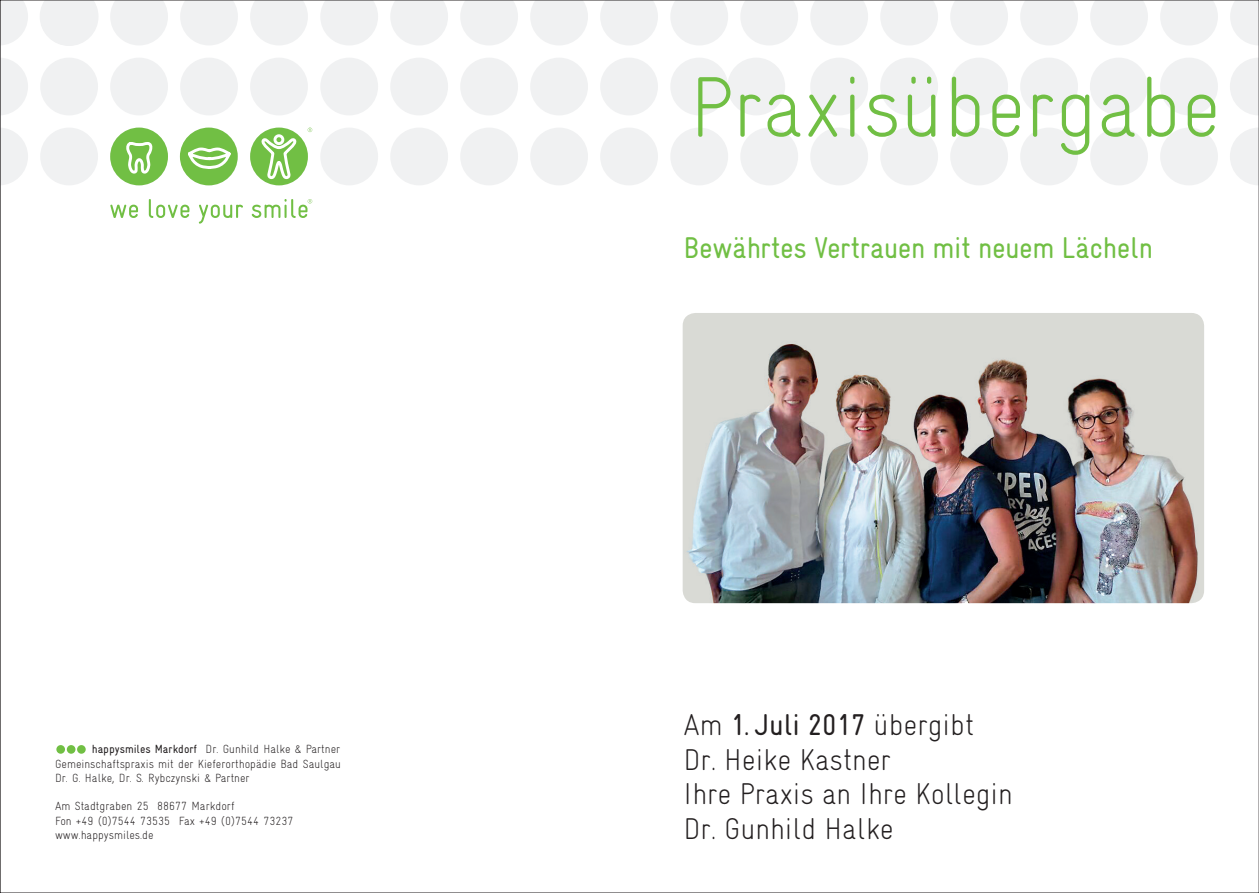
<style>
.page{position:relative;width:1259px;height:893px;background:#fff}
.page>*{position:absolute;margin:0;border:0;box-sizing:border-box;transform-origin:0 0}
.t1{font:300 condensed 85.65px "Gravur";color:#71bf44}
.t2{font:300 condensed 30.15px/34.8px "Gravur";color:#231f20}
.t3{font:condensed 30.15px "Gravur";letter-spacing:-.01em;color:#71bf44}
.t4{font:300 condensed 11.85px/14.2px "Gravur";color:#231f20;text-align:justify}
.s1{font-weight:400}
</style>
<div class="page">
<svg style="left:1230px;top:2px;width:27px;height:43px"></svg>
<svg style="left:1160px;top:2px;width:58px;height:43px"></svg>
<svg style="left:1090px;top:2px;width:58px;height:43px"></svg>
<div style="left:1020px;top:58px;width:58px;height:57px;background:#f0f1f2;border-radius:50%"></div>
<svg style="left:1020px;top:2px;width:58px;height:43px"></svg>
<svg style="left:950px;top:2px;width:58px;height:43px"></svg>
<svg style="left:600px;top:2px;width:58px;height:43px"></svg>
<div style="left:950px;top:58px;width:58px;height:57px;background:#f0f1f2;border-radius:50%"></div>
<div style="left:600px;top:58px;width:58px;height:57px;background:#f0f1f2;border-radius:50%"></div>
<div style="left:950px;top:128px;width:58px;height:57px;background:#f0f1f2;border-radius:50%"></div>
<div style="left:600px;top:128px;width:58px;height:57px;background:#f0f1f2;border-radius:50%"></div>
<div style="left:880px;top:128px;width:58px;height:57px;background:#f0f1f2;border-radius:50%"></div>
<div style="left:530px;top:128px;width:58px;height:57px;background:#f0f1f2;border-radius:50%"></div>
<div style="left:740px;top:128px;width:58px;height:57px;background:#f0f1f2;border-radius:50%"></div>
<div style="left:390px;top:128px;width:58px;height:57px;background:#f0f1f2;border-radius:50%"></div>
<div style="left:880px;top:58px;width:58px;height:57px;background:#f0f1f2;border-radius:50%"></div>
<div style="left:530px;top:58px;width:58px;height:57px;background:#f0f1f2;border-radius:50%"></div>
<div style="left:250px;top:58px;width:58px;height:57px;background:#f0f1f2;border-radius:50%"></div>
<div style="left:727px;top:58px;width:58px;height:57px;background:#f0f1f2;border-radius:50%"></div>
<div style="left:390px;top:58px;width:58px;height:57px;background:#f0f1f2;border-radius:50%"></div>
<div style="left:110px;top:58px;width:58px;height:57px;background:#f0f1f2;border-radius:50%"></div>
<svg style="left:880px;top:2px;width:58px;height:43px"></svg>
<svg style="left:530px;top:2px;width:58px;height:43px"></svg>
<svg style="left:250px;top:2px;width:58px;height:43px"></svg>
<svg style="left:740px;top:2px;width:58px;height:43px"></svg>
<svg style="left:390px;top:2px;width:58px;height:43px"></svg>
<svg style="left:110px;top:2px;width:58px;height:43px"></svg>
<svg style="left:810px;top:2px;width:58px;height:43px"></svg>
<svg style="left:460px;top:2px;width:58px;height:43px"></svg>
<svg style="left:180px;top:2px;width:58px;height:43px"></svg>
<svg style="left:671px;top:2px;width:57px;height:43px"></svg>
<svg style="left:320px;top:2px;width:58px;height:43px"></svg>
<svg style="left:40px;top:2px;width:58px;height:44px"></svg>
<div style="left:810px;top:58px;width:58px;height:57px;background:#f0f1f2;border-radius:50%"></div>
<div style="left:460px;top:58px;width:58px;height:57px;background:#f0f1f2;border-radius:50%"></div>
<div style="left:180px;top:58px;width:58px;height:57px;background:#f0f1f2;border-radius:50%"></div>
<div style="left:670px;top:58px;width:58px;height:57px;background:#f0f1f2;border-radius:50%"></div>
<div style="left:320px;top:58px;width:58px;height:57px;background:#f0f1f2;border-radius:50%"></div>
<div style="left:40px;top:58px;width:58px;height:57px;background:#f0f1f2;border-radius:50%"></div>
<div style="left:810px;top:128px;width:58px;height:57px;background:#f0f1f2;border-radius:50%"></div>
<div style="left:1160px;top:128px;width:58px;height:57px;background:#f0f1f2;border-radius:50%"></div>
<div style="left:1090px;top:128px;width:58px;height:57px;background:#f0f1f2;border-radius:50%"></div>
<div style="left:1020px;top:128px;width:58px;height:57px;background:#f0f1f2;border-radius:50%"></div>
<div style="left:460px;top:128px;width:58px;height:57px;background:#f0f1f2;border-radius:50%"></div>
<div style="left:670px;top:128px;width:58px;height:57px;background:#f0f1f2;border-radius:50%"></div>
<div style="left:320px;top:128px;width:58px;height:57px;background:#f0f1f2;border-radius:50%"></div>
<div style="left:40px;top:128px;width:58px;height:57px;background:#f0f1f2;border-radius:50%"></div>
<svg style="left:2px;top:128px;width:26px;height:57px"></svg>
<svg style="left:2px;top:58px;width:26px;height:57px"></svg>
<svg style="left:2px;top:2px;width:26px;height:43px"></svg>
<svg style="left:1230px;top:128px;width:27px;height:57px"></svg>
<svg style="left:1230px;top:58px;width:27px;height:57px"></svg>
<div style="left:1160px;top:58px;width:58px;height:57px;background:#f0f1f2;border-radius:50%"></div>
<div style="left:1090px;top:58px;width:57px;height:57px;background:#f0f1f2;border-radius:50%"></div>
<div style="left:110px;top:128px;width:58px;height:57px;background:#71bf44;border-radius:50%"></div>
<div style="left:250px;top:128px;width:58px;height:57px;background:#71bf44;border-radius:50%"></div>
<div style="left:180px;top:128px;width:58px;height:57px;background:#71bf44;border-radius:50%"></div>
<svg style="left:126px;top:142px;width:27px;height:32px"></svg>
<div style="left:273px;top:134px;width:11px;height:11px;border:3px solid #fff;border-radius:50%"></div>
<svg style="left:257px;top:137px;width:44px;height:44px"></svg>
<svg style="left:188px;top:147px;width:43px;height:22px"></svg>
<svg style="left:308px;top:128px;width:4px;height:4px"></svg>
<svg style="left:110px;top:199px;width:202px;height:25px"></svg>
<div style="left:67px;top:745px;width:8px;height:9px;background:#71bf44;border-radius:50%"></div>
<div style="left:77px;top:745px;width:9px;height:9px;background:#71bf44;border-radius:50%"></div>
<div style="left:56px;top:745px;width:9px;height:9px;background:#71bf44;border-radius:50%"></div>
<img style="left:682px;top:313px;width:522px;height:290px">
<p class="t4" style="left:55px;top:742px;width:287px;text-indent:37px"><span class="s1">happysmiles Markdorf</span> Dr. Gunhild Halke &amp; Partner Gemeinschaftspraxis mit der Kieferorthopädie Bad Saulgau Dr. G. Halke, Dr. S. Rybczynski &amp; Partner</p>
<p class="t4" style="left:55px;top:799px;width:240px;text-align:left">Am Stadtgraben 25 88677 Markdorf<br>Fon +49 (0)7544 73535 Fax +49 (0)7544 73237 www.happysmiles.de</p>
<h1 class="t1" style="left:689px;top:59px;width:533px">Praxisübergabe</h1>
<h2 class="t3" style="left:683px;top:231px;width:471px">Bewährtes Vertrauen mit neuem Lächeln</h2>
<h2 class="t2" style="left:683px;top:707px;width:331px">Am <span class="s1">1. Juli 2017</span> übergibt<br>Dr. Heike Kastner<br>Ihre Praxis an Ihre Kollegin<br>Dr. Gunhild Halke</h2>
</div>
